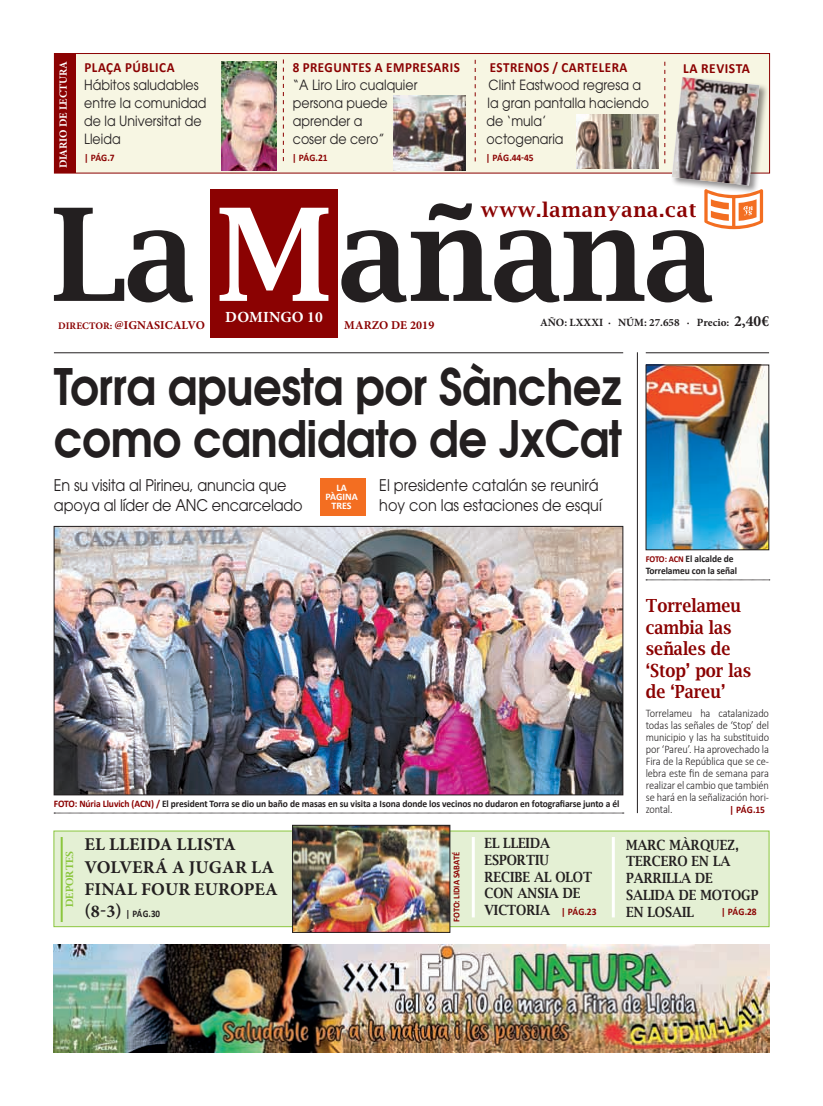
<style>
.page{position:relative;width:823px;height:1106px;background:#fff}
.page>*{position:absolute;margin:0;border:0;box-sizing:border-box;transform-origin:0 0}
.t1{font:600 50px/52px "Avant Garde";letter-spacing:-.01em;color:#231f20;scale:.9 1}
.t2{font:700 20px "Lucida Bright";letter-spacing:.04em;color:#8b0202}
.t3{font:700 18px/21.6px "Lucida Bright";color:#8b0202;scale:.9 1}
.t4{font:700 18px/22.4px "Minion Pro";letter-spacing:.01em;color:#231f20}
.t5{font:16px/20px "Avant Garde";letter-spacing:-.01em;color:#231f20;scale:.9 1}
.t6{font:700 15.5px "Minion Pro";letter-spacing:.01em;color:#fff}
.t7{font:14px/17.9px "Avant Garde";color:#231f20;scale:.9 1}
.t8{font:700 14px/16.8px "Lucida Bright";color:#231f20;scale:.9 1}
.t9{font:700 14px "Calibri";letter-spacing:.04em;color:#8b0202;scale:.96 1}
.t10{font:700 12px "Minion Pro";letter-spacing:.01em;color:#8b0202}
.t11{font:300 11.5px/12px "Calibri";letter-spacing:-.01em;color:#231f20;text-align:justify;scale:.9 1}
.t12{font:700 11.1px "Minion Pro";color:#231f20}
.t13{font:700 11px "Minion Pro";letter-spacing:-.01em;color:#fff}
.t14{font:700 10px/12px "Calibri";letter-spacing:-.01em;color:#231f20;scale:.95 1}
.t15{font:700 10px "Calibri";letter-spacing:-.01em;color:#8b0202;scale:.95 1}
.t16{font:700 10px/9px "Calibri";color:#fff;text-align:center}
.t17{font:700 10px "Calibri";letter-spacing:-.01em;color:#231f20;scale:.9 1}
.t18{font:700 10px "Lucida Bright";color:#8bc63e;scale:1.04 1}
.t19{font:700 9px "Calibri";letter-spacing:-.015em;color:#8b0202;scale:.95 1}
.s1{font-family:"Calibri";font-weight:700;color:#8b0202}
.s2{font-size:15.5px}
.s3{font-size:10px}
.s4{color:#8b0202}
.s5{font-size:9px;color:#8b0202}
.s6{font-family:"Minion Pro";font-size:18px}
</style>
<div class="page">
<div style="left:210px;top:189px;width:127px;height:148px;background:#8b0202"></div>
<svg style="left:341px;top:203px;width:371px;height:99px"></svg>
<svg style="left:219px;top:208px;width:109px;height:93px"></svg>
<svg style="left:54px;top:208px;width:139px;height:94px"></svg>
<div style="left:54px;top:53px;width:715px;height:121px;background:#f7f6e3;border:1px solid #8b0202"></div>
<div style="left:670px;top:76px;width:98px;height:118px;background:#231f20;opacity:.5"></div>
<svg style="left:671px;top:77px;width:91px;height:152px"></svg>
<img style="left:671px;top:77px;width:88px;height:108px">
<div style="left:54px;top:54px;width:22px;height:119px;background:#8b0202"></div>
<svg style="left:283px;top:59px;width:1px;height:102px"></svg>
<svg style="left:474px;top:60px;width:1px;height:101px"></svg>
<svg style="left:664px;top:62px;width:1px;height:101px"></svg>
<img style="left:221px;top:62px;width:55px;height:108px">
<img style="left:393px;top:96px;width:72px;height:74px">
<img style="left:576px;top:115px;width:82px;height:53px">
<img style="left:54px;top:944px;width:714px;height:108px">
<hr style="left:54px;top:352px;width:568px;height:1px;background:#231f20">
<hr style="left:645px;top:352px;width:123px;height:1px;background:#231f20">
<div style="left:320px;top:478px;width:45px;height:37px;background:#f36e21"></div>
<svg style="left:54px;top:812px;width:569px;height:1px"></svg>
<img style="left:56px;top:528px;width:564px;height:265px">
<div style="left:54px;top:526px;width:568px;height:269px;border:1px solid #231f20"></div>
<div style="left:54px;top:830px;width:714px;height:97px;background:#e4f0d4;border:1px solid #8bc63e"></div>
<svg style="left:645px;top:579px;width:124px;height:1px"></svg>
<img style="left:647px;top:367px;width:119px;height:181px">
<hr style="left:636px;top:352px;width:1px;height:461px;background:#231f20">
<img style="left:294px;top:827px;width:154px;height:103px">
<div style="left:292px;top:825px;width:158px;height:107px;border:1px solid #231f20"></div>
<hr style="left:61px;top:837px;width:2px;height:85px;background:#8bc63e">
<hr style="left:471px;top:837px;width:3px;height:80px;background:#fff">
<hr style="left:611px;top:837px;width:3px;height:80px;background:#fff">
<p class="t13" style="left:56px;top:168px;width:109px;rotate:-90deg">DIARIO DE LECTURA</p>
<p class="t7" style="left:84px;top:58px;width:137px"><span class="s1">PLAÇA PÚBLICA<br></span>Hábitos saludables entre la comunidad de la Universitat de<br>Lleida</p>
<p class="t15" style="left:84px;top:152px;width:34px">| PÁG.7</p>
<p class="t7" style="left:486px;top:58px;width:182px"><span class="s1">ESTRENOS / CARTELERA<br></span>Clint Eastwood regresa a la gran pantalla haciendo de ‘mula’<br>octogenaria</p>
<p class="t7" style="left:293px;top:58px;width:187px"><span class="s1">8 PREGUNTES A EMPRESARIS </span>“A Liro Liro cualquier persona puede<br>aprender a<br>coser de cero”</p>
<p class="t15" style="left:292px;top:152px;width:39px">| PÁG.21</p>
<p class="t15" style="left:485px;top:152px;width:52px">| PÁG.44-45</p>
<p class="t9" style="left:682px;top:60px;width:71px">LA REVISTA</p>
<p class="t2" style="left:480px;top:199px;width:217px">www.lamanyana.cat</p>
<p class="t6" style="left:225px;top:306px;width:99px">DOMINGO 10</p>
<p class="t12" style="left:539px;top:315px;width:230px">AÑO: LXXXI · NÚM: 27.658 · Precio: <span class="s2">2,40€</span></p>
<p class="t10" style="left:58px;top:316px;width:148px"><span class="s3">DIRECTOR:</span> @IGNASICALVO</p>
<p class="t10" style="left:344px;top:316px;width:92px">MARZO DE 2019</p>
<p class="t1" style="left:54px;top:359px;width:632px">Torra apuesta por Sànchez como candidato de JxCat</p>
<p class="t16" style="left:325px;top:483px;width:34px">LA<br>PÀGINA<br>TRES</p>
<p class="t5" style="left:54px;top:475px;width:278px">En su visita al Pirineu, anuncia que apoya al líder de ANC encarcelado</p>
<p class="t5" style="left:379px;top:475px;width:249px">El presidente catalán se reunirá hoy con las estaciones de esquí</p>
<p class="t14" style="left:54px;top:797px;width:596px"><span class="s4">FOTO: Núria Lluvich (ACN) /</span> El president Torra se dio un baño de masas en su visita a Isona donde los vecinos no dudaron en fotografiarse junto a él</p>
<p class="t14" style="left:645px;top:552px;width:98px"><span class="s5">FOTO: ACN</span> El alcalde de<br>Torrelameu con la señal</p>
<p class="t3" style="left:645px;top:594px;width:119px">Torrelameu cambia las señales de ‘Stop’ por las de ‘Pareu’</p>
<p class="t11" style="left:645px;top:707px;width:138px">Torrelameu ha catalanizado todas las señales de ‘Stop’ del municipio y las ha substituido por ‘Pareu’. Ha aprovechado la Fira de la República que se ce&shy;lebra este fin de semana para realizar el cambio que también se hará en la señalización hori&shy;zontal.</p>
<p class="t15" style="left:729px;top:803px;width:39px">| PÁG.15</p>
<p class="t18" style="left:64px;top:907px;width:56px;rotate:-90deg">DEPORTES</p>
<p class="t4" style="left:84px;top:833px;width:195px">EL LLEIDA LLISTA<br>VOLVERÁ A JUGAR LA<br>FINAL FOUR EUROPEA</p>
<p class="t17" style="left:84px;top:907px;width:86px"><span class="s6">(8-3)</span> | PÁG.30</p>
<p class="t19" style="left:450px;top:921px;width:75px;rotate:-90deg">FOTO: LIDIA SABATÉ</p>
<p class="t8" style="left:484px;top:834px;width:121px">EL LLEIDA<br>ESPORTIU<br>RECIBE AL OLOT<br>CON ANSIA DE<br>VICTORIA</p>
<p class="t8" style="left:625px;top:836px;width:148px">MARC MÀRQUEZ,<br>TERCERO EN LA<br>PARRILLA DE<br>SALIDA DE MOTOGP</p>
<p class="t15" style="left:560px;top:905px;width:39px">| PÁG.23</p>
<p class="t8" style="left:625px;top:903px;width:77px">EN LOSAIL</p>
<p class="t15" style="left:720px;top:905px;width:39px">| PÁG.28</p>
</div>
